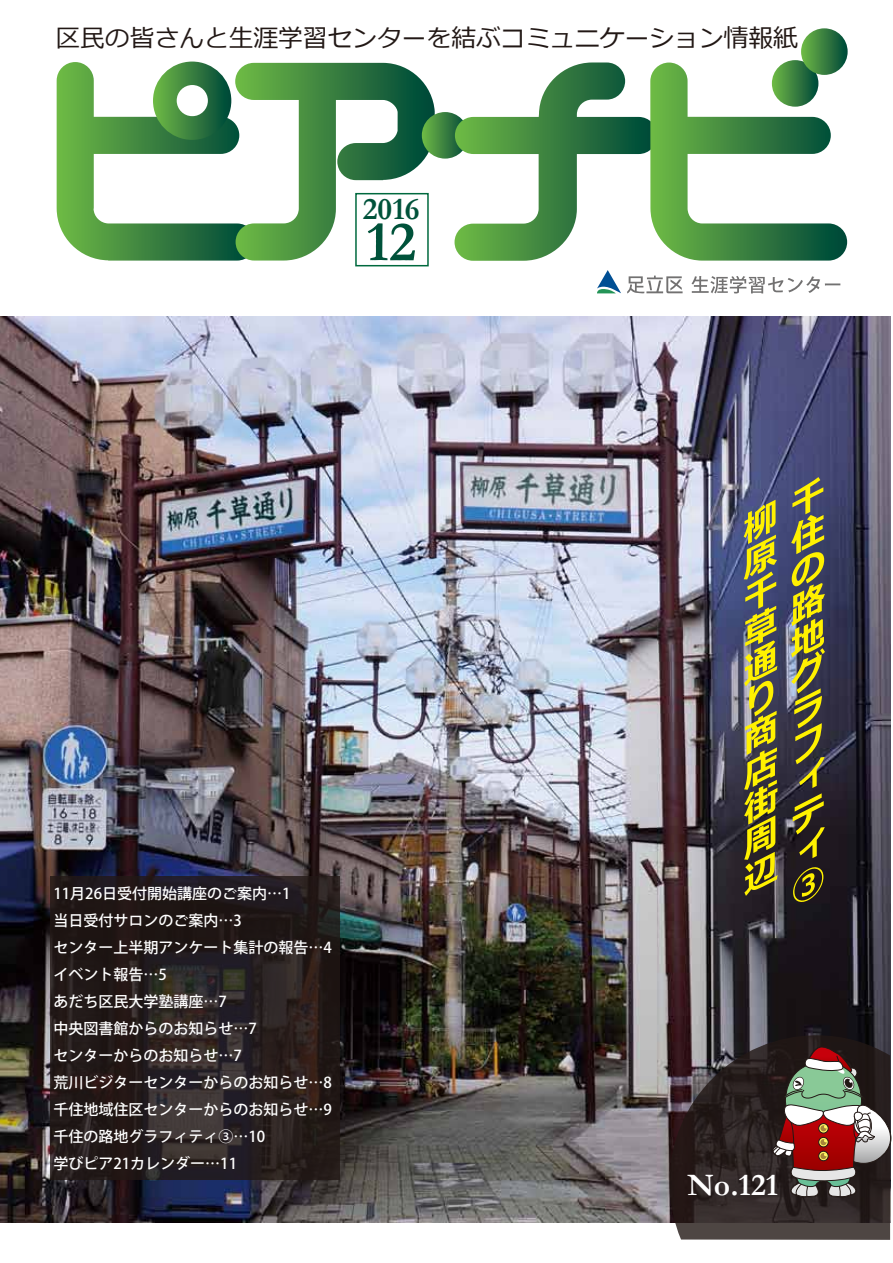
<style>
.page{position:relative;width:893px;height:1263px;background:#fff}
.page>*{position:absolute;margin:0;border:0;box-sizing:border-box;transform-origin:0 0}
.t1{font:700 57.45px "Garamond";color:#00523a}
.t2{font:700 31.5px "Garamond";color:#fff}
.t3{font:700 31.5px "Garamond";color:#00523a}
.t4{font:24.75px "Meiryo";color:#221815}
.t5{font:500 15px/27px "Koz Go Pro";color:#fff}
</style>
<div class="page">
<img style="left:0;top:317px;width:890px;height:906px">
<svg style="left:801px;top:28px;width:47px;height:47px"></svg>
<svg style="left:422px;top:112px;width:46px;height:47px"></svg>
<svg style="left:455px;top:62px;width:392px;height:199px"></svg>
<svg style="left:57px;top:62px;width:378px;height:199px"></svg>
<svg style="left:597px;top:270px;width:24px;height:23px"></svg>
<svg style="left:691px;top:276px;width:149px;height:17px"></svg>
<svg style="left:627px;top:276px;width:56px;height:17px"></svg>
<div style="left:355px;top:193px;width:74px;height:73px;border:2px solid #00693e"></div>
<svg style="left:669px;top:1035px;width:221px;height:205px;background:#392f2f"></svg>
<svg style="left:50px;top:876px;width:289px;height:303px;background:#271e1e"></svg>
<svg style="left:770px;top:1046px;width:121px;height:152px;background:#735a53"></svg>
<svg style="left:791px;top:474px;width:34px;height:434px;background:#35354f"></svg>
<svg style="left:744px;top:498px;width:34px;height:399px;background:#40425d"></svg>
<h3 class="t4" style="left:55px;top:21px;width:744px">区民の皆さんと生涯学習センターを結ぶコミュニケーション情報紙</h3>
<h2 class="t3" style="left:363px;top:187px;width:58px">2016</h2>
<h1 class="t1" style="left:366px;top:203px;width:51px">12</h1>
<p class="t5" style="left:53px;top:881px;width:280px">11月26日受付開始講座のご案内…1<br>当日受付サロンのご案内…3<br>センター上半期アンケート集計の報告…4イベント報告…5<br>あだち区民大学塾講座…7<br>中央図書館からのお知らせ…7<br>センターからのお知らせ…7<br>荒川ビジターセンターからのお知らせ…8千住地域住区センターからのお知らせ…9千住の路地グラフィティ③…10<br>学びピア21カレンダー…11</p>
<h2 class="t2" style="left:687px;top:1164px;width:92px">No.121</h2>
</div>
